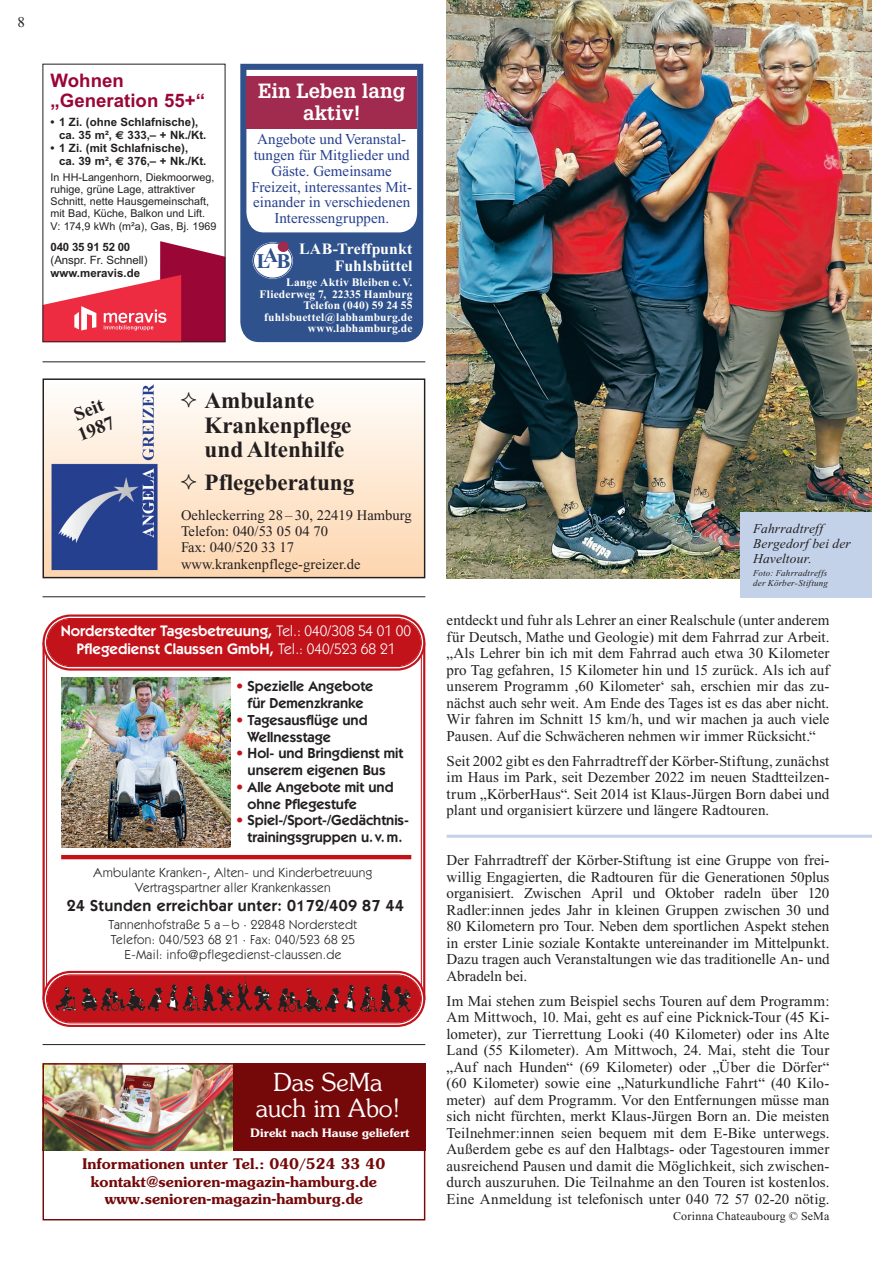
<style>
.page{position:relative;width:872px;height:1263px;background:#fff}
.page>*{position:absolute;margin:0;border:0;box-sizing:border-box;transform-origin:0 0}
.t1{font:300 24.9px/26.2px "Souvenir LT";color:#fff;text-align:center}
.t2{font:700 23.25px/24.6px "Times New Roman";color:#231f20}
.t3{font:700 20.85px "Times New Roman";color:#2f518c}
.t4{font:700 20.1px/21.5px "Glypha";color:#fff;text-align:center}
.t5{font:700 18.9px/20.2px "Times New Roman";color:#231f20}
.t6{font:700 18.6px/20.1px "Arial";color:#9a0736}
.t7{font:600 16.05px "Itc Kabel";letter-spacing:.025em;color:#231f20}
.t8{font:700 15.75px/17.2px "Times New Roman";letter-spacing:.005em;color:#fff;text-align:right}
.t9{font:600 15.3px/18.6px "Itc Kabel";letter-spacing:-.005em;color:#fff;text-align:center}
.t10{font:15px/16.5px "Times New Roman";color:#231f20;text-align:justify}
.t11{font:15px/15.8px "Times New Roman";color:#253f8e;text-align:center}
.t12{font:14.7px/16.2px "Times New Roman";color:#231f20}
.t13{font:600 14.55px/16.8px "Itc Kabel";color:#231f20;text-align:center}
.t14{font:600 14.55px/17.5px "Souvenir LT";color:#75090a;text-align:center}
.t15{font:italic 13.5px/15px "Times New Roman";letter-spacing:.01em;color:#231f20}
.t16{font:13.05px/14.5px "Itc Kabel";letter-spacing:.025em;color:#231f20;text-align:center}
.t17{font:12px "Times New Roman";letter-spacing:.015em;color:#231f20}
.t18{font:600 11.7px "Souvenir LT";color:#fff}
.t19{font:700 11.4px/12.9px "Arial";color:#231f20}
.t20{font:700 11.4px/11.4px "Times New Roman";letter-spacing:.01em;color:#fff;text-align:right}
.t21{font:11.4px "Arial";letter-spacing:-.005em;color:#231f20}
.t22{font:10.8px/12.1px "Arial";color:#231f20}
.t23{font:italic 9px/10.5px "Times New Roman";letter-spacing:.02em;color:#231f20}
.s1{font-family:"Euro Sans"}
.s2{font-weight:400}
.s3{color:#c2131b}
</style>
<div class="page">
<img style="left:446px;top:0;width:426px;height:578px">
<svg style="left:45px;top:241px;width:178px;height:99px"></svg>
<img style="left:67px;top:300px;width:106px;height:37px">
<div style="left:240px;top:64px;width:183px;height:278px;background:#2f518c"></div>
<svg style="left:246px;top:70px;width:171px;height:162px"></svg>
<div style="left:246px;top:76px;width:171px;height:53px;background:#a02b4e"></div>
<svg style="left:252px;top:242px;width:41px;height:37px"></svg>
<div style="left:252px;top:241px;width:42px;height:39px;border:1px solid #2f518c;border-radius:50%"></div>
<div style="left:253px;top:243px;width:39px;height:35px;background:#fff;border-radius:50%"></div>
<div style="left:253px;top:243px;width:39px;height:35px;border:1px solid #2f518c;border-radius:50%"></div>
<div style="left:278px;top:241px;width:11px;height:11px;background:#a02b4e;border-radius:50%"></div>
<div style="left:44px;top:380px;width:380px;height:197px;background:linear-gradient(to bottom,#fefefc,#fdd5ae)"></div>
<div style="left:43px;top:378px;width:382px;height:200px;border:1px solid #231f20"></div>
<img style="left:49px;top:381px;width:111px;height:193px">
<img style="left:61px;top:678px;width:169px;height:170px">
<svg style="left:43px;top:614px;width:382px;height:58px;background:#c82c33"></svg>
<svg style="left:43px;top:970px;width:382px;height:57px;background:#b02e33"></svg>
<hr style="left:61px;top:855px;width:350px;height:4px;background:#c2131b">
<div style="left:233px;top:1063px;width:192px;height:87px;background:#75090a"></div>
<img style="left:45px;top:1065px;width:188px;height:85px">
<div style="left:43px;top:1063px;width:382px;height:157px;border:1px solid #75090a"></div>
<hr style="left:43px;top:361px;width:382px;height:1px;background:#231f20">
<hr style="left:43px;top:596px;width:382px;height:1px;background:#231f20">
<hr style="left:43px;top:1044px;width:382px;height:1px;background:#231f20">
<div style="left:740px;top:512px;width:132px;height:86px;background:#c3d2e9"></div>
<hr style="left:446px;top:835px;width:426px;height:3px;background:#c3d2e9">
<svg style="left:181px;top:393px;width:15px;height:15px"></svg>
<svg style="left:181px;top:475px;width:15px;height:14px"></svg>
<p class="t10" style="left:17px;top:14px;width:9px">8</p>
<p class="t6" style="left:51px;top:71px;width:156px">Wohnen „Generation 55+“</p>
<p class="t19" style="left:59px;top:116px;width:149px;text-indent:-8px">• 1 Zi. (ohne Schlafnische), ca. 35 m², <span class="s1">€</span> 333,– + Nk./Kt.</p>
<p class="t19" style="left:59px;top:142px;width:149px;text-indent:-8px">• 1 Zi. (mit Schlafnische), ca. 39 m², <span class="s1">€</span> 376,– + Nk./Kt.</p>
<p class="t22" style="left:51px;top:171px;width:167px">In HH-Langenhorn, Diekmoorweg, ruhige, grüne Lage, attraktiver Schnitt, nette Hausgemeinschaft, mit Bad, Küche, Balkon und Lift.<br>V: 174,9 kWh (m²a), Gas, Bj. 1969</p>
<p class="t19" style="left:51px;top:241px;width:81px">040 35 91 52 00</p>
<p class="t21" style="left:51px;top:252px;width:98px">(Anspr. Fr. Schnell)</p>
<p class="t19" style="left:51px;top:267px;width:91px">www.meravis.de</p>
<h3 class="t4" style="left:258px;top:80px;width:149px">Ein Leben lang aktiv!</h3>
<p class="t11" style="left:251px;top:131px;width:162px">Angebote und Veranstal&shy;tungen für Mitglieder und<br>Gäste. Gemeinsame<br>Freizeit, interessantes Mit&shy;einander in verschiedenen<br>Interessengruppen.</p>
<p class="t8" style="left:299px;top:240px;width:115px">LAB-Treffpunkt<br>Fuhlsbüttel</p>
<p class="t20" style="left:259px;top:277px;width:154px">Lange Aktiv Bleiben e. V.<br>Fliederweg 7, 22335 Hamburg<br>Telefon (040) 59 24 55 fuhlsbuettel@labhamburg.de www.labhamburg.de</p>
<h3 class="t3" style="left:256px;top:250px;width:36px">LAB</h3>
<p class="t5" style="left:68px;top:407px;width:39px;rotate:-21deg">Seit<br>1987</p>
<h2 class="t2" style="left:205px;top:388px;width:148px">Ambulante<br>Krankenpflege und Altenhilfe</h2>
<h2 class="t2" style="left:205px;top:470px;width:151px">Pflegeberatung</h2>
<p class="t12" style="left:181px;top:507px;width:232px">Oehleckerring 28 – 30, 22419 Hamburg<br>Telefon: 040/53 05 04 70<br>Fax: 040/520 33 17 www.krankenpflege-greizer.de</p>
<p class="t9" style="left:61px;top:621px;width:352px">Norderstedter Tagesbetreuung, <span class="s2">Tel.: 040/308 54 01 00<br></span>Pflegedienst Claussen GmbH, <span class="s2">Tel.: 040/523 68 21</span></p>
<p class="t13" style="left:236px;top:678px;width:139px"><span class="s3">•</span> Spezielle Angebote für Demenzkranke</p>
<p class="t13" style="left:247px;top:711px;width:122px;text-align:left;text-indent:-11px"><span class="s3">•</span> Tagesausflüge und<br>Wellnesstage</p>
<p class="t13" style="left:236px;top:745px;width:169px"><span class="s3">•</span> Hol- und Bringdienst mit unserem eigenen Bus</p>
<p class="t13" style="left:247px;top:778px;width:148px;text-align:left;text-indent:-11px"><span class="s3">•</span> Alle Angebote mit und ohne Pflegestufe</p>
<p class="t13" style="left:236px;top:812px;width:174px"><span class="s3">•</span> Spiel-/Sport-/Gedächtnis&shy;trainingsgruppen u. v.m.</p>
<p class="t16" style="left:94px;top:866px;width:280px">Ambulante Kranken-, Alten- und Kinderbetreuung<br>Vertragspartner aller Krankenkassen</p>
<p class="t7" style="left:67px;top:896px;width:339px">24 Stunden erreichbar unter: 0172/409 87 44</p>
<p class="t16" style="left:109px;top:918px;width:250px">Tannenhofstraße 5 a – b · 22848 Norderstedt<br>Telefon: 040/523 68 21 · Fax: 040/523 68 25<br>E-Mail: info@pflegedienst-claussen.de</p>
<h1 class="t1" style="left:256px;top:1069px;width:146px">Das SeMa auch im Abo!</h1>
<p class="t18" style="left:251px;top:1126px;width:160px">Direkt nach Hause geliefert</p>
<p class="t14" style="left:83px;top:1155px;width:304px">Informationen unter Tel.: 040/524 33 40 kontakt@senioren-magazin-hamburg.de www.senioren-magazin-hamburg.de</p>
<p class="t15" style="left:753px;top:521px;width:99px">Fahrradtreff<br>Bergedorf bei der<br>Haveltour.</p>
<p class="t23" style="left:753px;top:567px;width:76px">Foto: Fahrradtreffs der Körber-Stiftung</p>
<p class="t10" style="left:446px;top:612px;width:384px">entdeckt und fuhr als Lehrer an einer Realschule (unter anderem für Deutsch, Mathe und Geologie) mit dem Fahrrad zur Arbeit. „Als Lehrer bin ich mit dem Fahrrad auch etwa 30 Kilometer pro Tag gefahren, 15 Kilometer hin und 15 zurück. Als ich auf unserem Programm ‚60 Kilometer‘ sah, erschien mir das zu&shy;nächst auch sehr weit. Am Ende des Tages ist es das aber nicht.<br>Wir fahren im Schnitt 15 km/h, und wir machen ja auch viele Pausen. Auf die Schwächeren nehmen wir immer Rücksicht.“</p>
<p class="t10" style="left:446px;top:752px;width:384px">Seit 2002 gibt es den Fahrradtreff der Körber-Stiftung, zunächst im Haus im Park, seit Dezember 2022 im neuen Stadtteilzen&shy;trum „KörberHaus“. Seit 2014 ist Klaus-Jürgen Born dabei und plant und organisiert kürzere und längere Radtouren.</p>
<p class="t10" style="left:446px;top:852px;width:384px">Der Fahrradtreff der Körber-Stiftung ist eine Gruppe von frei&shy;willig Engagierten, die Radtouren für die Generationen 50plus organisiert. Zwischen April und Oktober radeln über 120<br>Radler:innen jedes Jahr in kleinen Gruppen zwischen 30 und 80 Kilometern pro Tour. Neben dem sportlichen Aspekt stehen in erster Linie soziale Kontakte untereinander im Mittelpunkt.<br>Dazu tragen auch Veranstaltungen wie das traditionelle An- und Abradeln bei.</p>
<p class="t10" style="left:446px;top:992px;width:384px">Im Mai stehen zum Beispiel sechs Touren auf dem Programm:<br>Am Mittwoch, 10. Mai, geht es auf eine Picknick-Tour (45 Ki&shy;lometer), zur Tierrettung Looki (40 Kilometer) oder ins Alte Land (55 Kilometer). Am Mittwoch, 24. Mai, steht die Tour „Auf nach Hunden“ (69 Kilometer) oder „Über die Dörfer“ (60 Kilometer) sowie eine „Naturkundliche Fahrt“ (40 Kilo&shy;meter) auf dem Programm. Vor den Entfernungen müsse man sich nicht fürchten, merkt Klaus-Jürgen Born an. Die meisten Teilnehmer:innen seien bequem mit dem E-Bike unterwegs.<br>Außerdem gebe es auf den Halbtags- oder Tagestouren immer ausreichend Pausen und damit die Möglichkeit, sich zwischen&shy;durch auszuruhen. Die Teilnahme an den Touren ist kostenlos.<br>Eine Anmeldung ist telefonisch unter 040 72 57 02-20 nötig.</p>
<p class="t17" style="left:673px;top:1210px;width:158px">Corinna Chateaubourg © SeMa</p>
</div>
